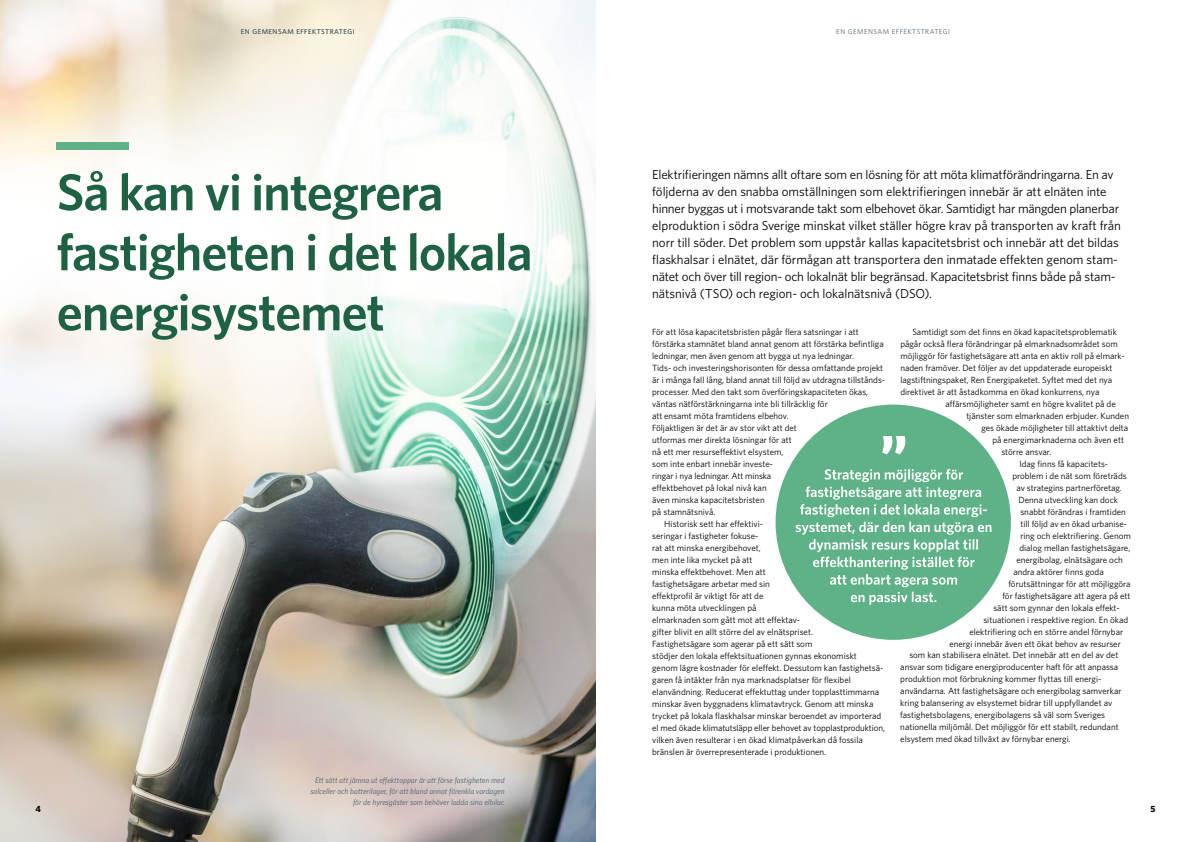
<style>
.page{position:relative;width:1191px;height:842px;background:#fff}
.page>*{position:absolute;margin:0;border:0;box-sizing:border-box;transform-origin:0 0}
.t1{font:600 52px/60px "Whitney";letter-spacing:-.02em;color:#1f6144}
.t2{font:13px/17px "Whitney";letter-spacing:-.01em;color:#000}
.t3{font:9px "Whitney";color:#000}
.t4{font:700 9px "Whitney";color:#000}
.t5{font:italic 8px/11px "Whitney";color:#54616c;text-align:right}
.t6{font:7px "Whitney";letter-spacing:.07em;color:#54616c}
</style>
<div class="page">
<img style="left:0;top:0;width:595px;height:842px">
<div style="left:57px;top:142px;width:72px;height:8px;background:#5fb287"></div>
<div style="left:775px;top:405px;width:236px;height:235px;background:#5fb287;border-radius:50%"></div>
<svg style="left:795px;top:469px;width:196px;height:136px"></svg>
<svg style="left:882px;top:436px;width:23px;height:18px"></svg>
<p class="t6" style="left:241px;top:27px;width:115px">EN GEMENSAM EFFEKTSTRATEGI</p>
<h1 class="t1" style="left:57px;top:161px;width:477px">Så kan vi integrera fastigheten i det lokala energisystemet</h1>
<p class="t4" style="left:35px;top:803px;width:7px">4</p>
<p class="t5" style="left:310px;top:775px;width:196px">Ett sätt att jämna ut effekttoppar är att förse fastigheten med solceller och batterilager, för att bland annat förenkla vardagen för de hyresgäster som behöver ladda sina elbilar.</p>
<p class="t6" style="left:836px;top:27px;width:115px">EN GEMENSAM EFFEKTSTRATEGI</p>
<p class="t2" style="left:652px;top:166px;width:470px">Elektrifieringen nämns allt oftare som en lösning för att möta klimatförändringarna. En av följderna av den snabba omställningen som elektrifieringen innebär är att elnäten inte hinner byggas ut i motsvarande takt som elbehovet ökar. Samtidigt har mängden planerbar elproduktion i södra Sverige minskat vilket ställer högre krav på transporten av kraft från norr till söder. Det problem som uppstår kallas kapacitetsbrist och innebär att det bildas flaskhalsar i elnätet, där förmågan att transportera den inmatade effekten genom stam&shy;nätet och över till region- och lokalnät blir begränsad. Kapacitetsbrist finns både på stam&shy;nätsnivå (TSO) och region- och lokalnätsnivå (DSO).</p>
<p class="t3" style="left:652px;top:325px;width:208px">För att lösa kapacitetsbristen pågår flera satsningar i att</p>
<p class="t3" style="left:652px;top:337px;width:233px">förstärka stamnätet bland annat genom att förstärka befintliga</p>
<p class="t3" style="left:652px;top:349px;width:203px">ledningar, men även genom att bygga ut nya ledningar.</p>
<p class="t3" style="left:652px;top:361px;width:233px">Tids- och investeringshorisonten för dessa omfattande projekt</p>
<p class="t3" style="left:652px;top:373px;width:234px">är i många fall lång, bland annat till följd av utdragna tillstånds-</p>
<p class="t3" style="left:652px;top:385px;width:217px">processer. Med den takt som överföringskapaciteten ökas,</p>
<p class="t3" style="left:652px;top:397px;width:177px">väntas nätförstärkningarna inte bli tillräcklig för</p>
<p class="t3" style="left:652px;top:409px;width:138px">att ensamt möta framtidens elbehov.</p>
<p class="t3" style="left:652px;top:421px;width:146px">Följaktligen är det är av stor vikt att det</p>
<p class="t3" style="left:652px;top:433px;width:141px">utformas mer direkta lösningar för att</p>
<p class="t3" style="left:652px;top:445px;width:133px">nå ett mer resurseffektivt elsystem,</p>
<p class="t3" style="left:652px;top:457px;width:122px">som inte enbart innebär investe-</p>
<p class="t3" style="left:652px;top:469px;width:121px">ringar i nya ledningar. Att minska</p>
<p class="t3" style="left:652px;top:481px;width:116px">effektbehovet på lokal nivå kan</p>
<p class="t3" style="left:652px;top:493px;width:114px">även minska kapacitetsbristen</p>
<p class="t3" style="left:652px;top:505px;width:65px">på stamnätsnivå.</p>
<p class="t3" style="left:664px;top:517px;width:100px">Historisk sett har effektivi-</p>
<p class="t3" style="left:652px;top:529px;width:108px">seringar i fastigheter fokuse-</p>
<p class="t3" style="left:652px;top:541px;width:110px">rat att minska energibehovet,</p>
<p class="t3" style="left:652px;top:553px;width:102px">men inte lika mycket på att</p>
<p class="t3" style="left:652px;top:565px;width:115px">minska effektbehovet. Men att</p>
<p class="t3" style="left:652px;top:577px;width:119px">fastighetsägare arbetar med sin</p>
<p class="t3" style="left:652px;top:589px;width:113px">effektprofil är viktigt för att de</p>
<p class="t3" style="left:652px;top:601px;width:106px">kunna möta utvecklingen på</p>
<p class="t3" style="left:652px;top:613px;width:149px">elmarknaden som gått mot att effektav-</p>
<p class="t3" style="left:652px;top:625px;width:162px">gifter blivit en allt större del av elnätspriset.</p>
<p class="t3" style="left:652px;top:637px;width:162px">Fastighetsägare som agerar på ett sätt som</p>
<p class="t3" style="left:652px;top:649px;width:206px">stödjer den lokala effektsituationen gynnas ekonomiskt</p>
<p class="t3" style="left:652px;top:661px;width:233px">genom lägre kostnader för eleffekt. Dessutom kan fastighetsä-</p>
<p class="t3" style="left:652px;top:673px;width:200px">garen få intäkter från nya marknadsplatser för flexibel</p>
<p class="t3" style="left:652px;top:685px;width:228px">elanvändning. Reducerat effektuttag under topplasttimmarna</p>
<p class="t3" style="left:652px;top:697px;width:223px">minskar även byggnadens klimatavtryck. Genom att minska</p>
<p class="t3" style="left:652px;top:709px;width:231px">trycket på lokala flaskhalsar minskar beroendet av importerad</p>
<p class="t3" style="left:652px;top:721px;width:234px">el med ökade klimatutsläpp eller behovet av topplastproduktion,</p>
<p class="t3" style="left:652px;top:733px;width:212px">vilken även resulterar i en ökad klimatpåverkan då fossila</p>
<p class="t3" style="left:652px;top:745px;width:175px">bränslen är överrepresenterade i produktionen.</p>
<p class="t3" style="left:912px;top:325px;width:206px">Samtidigt som det finns en ökad kapacitetsproblematik</p>
<p class="t3" style="left:900px;top:337px;width:219px">pågår också flera förändringar på elmarknadsområdet som</p>
<p class="t3" style="left:900px;top:349px;width:226px">möjliggör för fastighetsägare att anta en aktiv roll på elmark-</p>
<p class="t3" style="left:900px;top:361px;width:214px">naden framöver. Det följer av det uppdaterade europeiskt</p>
<p class="t3" style="left:900px;top:373px;width:213px">lagstiftningspaket, Ren Energipaketet. Syftet med det nya</p>
<p class="t3" style="left:900px;top:385px;width:201px">direktivet är att åstadkomma en ökad konkurrens, nya</p>
<p class="t3" style="left:945px;top:397px;width:172px">affärsmöjligheter samt en högre kvalitet på de</p>
<p class="t3" style="left:966px;top:409px;width:164px">tjänster som elmarknaden erbjuder. Kunden</p>
<p class="t3" style="left:981px;top:421px;width:148px">ges ökade möjligheter till attaktivt delta</p>
<p class="t3" style="left:992px;top:433px;width:133px">på energimarknaderna och även ett</p>
<p class="t3" style="left:1001px;top:445px;width:51px">större ansvar.</p>
<p class="t3" style="left:1019px;top:457px;width:90px">Idag finns få kapacitets-</p>
<p class="t3" style="left:1012px;top:469px;width:116px">problem i de nät som företräds</p>
<p class="t3" style="left:1016px;top:481px;width:107px">av strategins partnerföretag.</p>
<p class="t3" style="left:1018px;top:493px;width:101px">Denna utveckling kan dock</p>
<p class="t3" style="left:1020px;top:505px;width:107px">snabbt förändras i framtiden</p>
<p class="t3" style="left:1020px;top:517px;width:108px">till följd av en ökad urbanise-</p>
<p class="t3" style="left:1020px;top:529px;width:112px">ring och elektrifiering. Genom</p>
<p class="t3" style="left:1019px;top:541px;width:112px">dialog mellan fastighetsägare,</p>
<p class="t3" style="left:1016px;top:553px;width:108px">energibolag, elnätsägare och</p>
<p class="t3" style="left:1013px;top:565px;width:92px">andra aktörer finns goda</p>
<p class="t3" style="left:1008px;top:577px;width:124px">förutsättningar för att möjliggöra</p>
<p class="t3" style="left:1002px;top:589px;width:130px">för fastighetsägare att agera på ett</p>
<p class="t3" style="left:993px;top:601px;width:128px">sätt som gynnar den lokala effekt-</p>
<p class="t3" style="left:983px;top:613px;width:146px">situationen i respektive region. En ökad</p>
<p class="t3" style="left:969px;top:625px;width:155px">elektrifiering och en större andel förnybar</p>
<p class="t3" style="left:949px;top:637px;width:173px">energi innebär även ett ökat behov av resurser</p>
<p class="t3" style="left:909px;top:649px;width:210px">som kan stabilisera elnätet. Det innebär att en del av det</p>
<p class="t3" style="left:900px;top:661px;width:219px">ansvar som tidigare energiproducenter haft för att anpassa</p>
<p class="t3" style="left:900px;top:673px;width:203px">produktion mot förbrukning kommer flyttas till energi-</p>
<p class="t3" style="left:900px;top:685px;width:223px">användarna. Att fastighetsägare och energibolag samverkar</p>
<p class="t3" style="left:900px;top:697px;width:213px">kring balansering av elsystemet bidrar till uppfyllandet av</p>
<p class="t3" style="left:900px;top:709px;width:206px">fastighetsbolagens, energibolagens så väl som Sveriges</p>
<p class="t3" style="left:900px;top:721px;width:220px">nationella miljömål. Det möjliggör för ett stabilt, redundant</p>
<p class="t3" style="left:900px;top:733px;width:172px">elsystem med ökad tillväxt av förnybar energi.</p>
<p class="t4" style="left:1150px;top:803px;width:6px">5</p>
</div>
